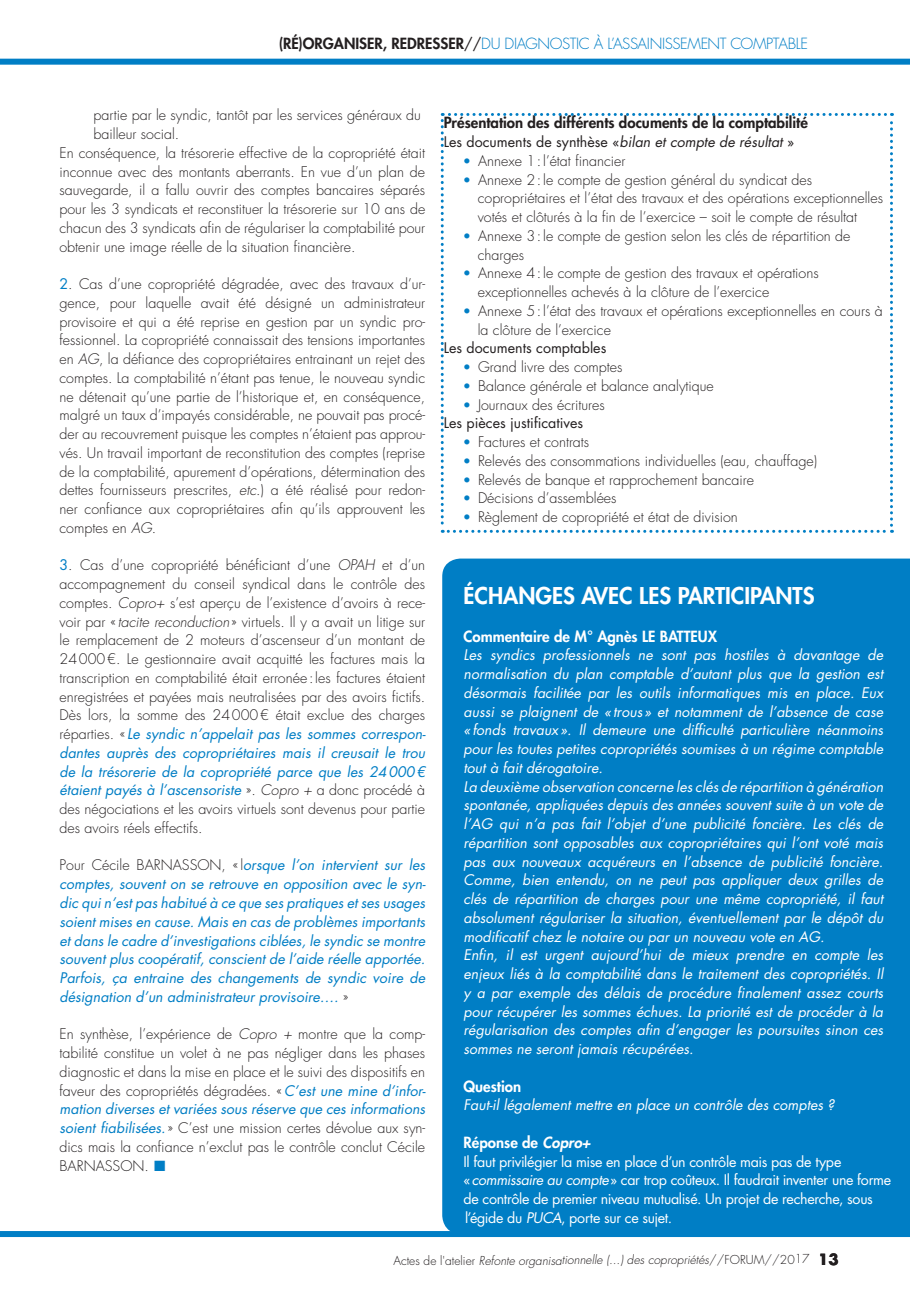
<style>
.page{position:relative;width:910px;height:1297px;background:#fff}
.page>*{position:absolute;margin:0;border:0;box-sizing:border-box;transform-origin:0 0}
.t1{font:800 22.5px "Futura Std";color:#fff}
.t2{font:300 15px "Futura Std";letter-spacing:-.025em;color:#007ec5}
.t3{font:800 15px "Futura Std";color:#fff}
.t4{font:800 15px "Futura Std";color:#231f20}
.t5{font:300 14.25px/18.8px "Futura Std";color:#231f20}
.t6{font:italic 14.25px/18.8px "Futura Std";color:#fff}
.t7{font:italic 14.25px/18.8px "Futura Std";color:#007ec5;text-align:justify}
.t8{font:14.25px/18.8px "Futura Std";letter-spacing:-.02em;color:#fff}
.t9{font:14.25px/18.8px "Futura Std";color:#231f20}
.t10{font:italic 300 12px "Futura Std";color:#231f20}
.s1{font-weight:800;color:#231f20}
.s2{font-weight:400;color:#231f20}
.s3{font-weight:400;color:#007ec5}
.s4{font-style:italic}
.s5{font-weight:400;font-style:italic;color:#007ec5}
.s6{font-weight:300;font-style:normal;color:#231f20}
.s7{font-size:13.5px;color:#007ec5}
.s8{font-weight:300;font-size:13.5px;color:#007ec5}
.s9{font-weight:300}
.s10{font-style:normal}
.s11{font-weight:700;font-style:normal;font-size:15px}
</style>
<div class="page">
<div style="left:0;top:59px;width:910px;height:6px;background:#007ec5"></div>
<div style="left:0;top:1231px;width:910px;height:6px;background:#007ec5"></div>
<svg style="left:441px;top:113px;width:452px;height:420px"></svg>
<svg style="left:442px;top:559px;width:468px;height:672px;fill:#007ec5"></svg>
<p class="t2" style="left:279px;top:34px;width:530px"><span class="s1">(RÉ)ORGANISER, REDRESSER</span><span class="s2">//</span>DU DIAGNOSTIC À L’ASSAINISSEMENT COMPTABLE</p>
<p class="t5" style="left:94px;top:106px;width:329px">partie par le syndic, tantôt par les services généraux du</p>
<p class="t5" style="left:94px;top:125px;width:87px">bailleur social.</p>
<p class="t5" style="left:60px;top:144px;width:367px">En conséquence, la trésorerie effective de la copropriété était</p>
<p class="t5" style="left:60px;top:162px;width:367px">inconnue avec des montants aberrants. En vue d’un plan de</p>
<p class="t5" style="left:60px;top:181px;width:367px">sauvegarde, il a fallu ouvrir des comptes bancaires séparés</p>
<p class="t5" style="left:60px;top:200px;width:367px">pour les 3 syndicats et reconstituer la trésorerie sur 10 ans de</p>
<p class="t5" style="left:60px;top:219px;width:367px">chacun des 3 syndicats afin de régulariser la comptabilité pour</p>
<p class="t5" style="left:60px;top:237px;width:297px">obtenir une image réelle de la situation financière.</p>
<p class="t5" style="left:60px;top:275px;width:367px;text-align:justify"><span class="s3">2</span>. Cas d’une copropriété dégradée, avec des travaux d’ur&shy;gence, pour laquelle avait été désigné un administrateur provisoire et qui a été reprise en gestion par un syndic pro&shy;fessionnel. La copropriété connaissait des tensions importantes en <span class="s4">AG</span>, la défiance des copropriétaires entrainant un rejet des comptes. La comptabilité n’étant pas tenue, le nouveau syndic ne détenait qu’une partie de l’historique et, en conséquence, malgré un taux d’impayés considérable, ne pouvait pas procé&shy;der au recouvrement puisque les comptes n’étaient pas approu&shy;vés. Un travail important de reconstitution des comptes (reprise de la comptabilité, apurement d’opérations, détermination des dettes fournisseurs prescrites, <span class="s4">etc</span>.) a été réalisé pour redon&shy;ner confiance aux copropriétaires afin qu’ils approuvent les comptes en <span class="s4">AG</span>.</p>
<p class="t5" style="left:60px;top:556px;width:368px;text-align:justify"><span class="s3">3</span>. Cas d’une copropriété bénéficiant d’une <span class="s4">OPAH</span> et d’un accompagnement du conseil syndical dans le contrôle des comptes. <span class="s4">Copro+</span> s’est aperçu de l’existence d’avoirs à rece&shy;voir par «<span class="s4">tacite reconduction</span> » virtuels. Il y a avait un litige sur le remplacement de 2 moteurs d’ascenseur d’un montant de 24000€. Le gestionnaire avait acquitté les factures mais la transcription en comptabilité était erronée:les factures étaient enregistrées et payées mais neutralisées par des avoirs fictifs.<br>Dès lors, la somme des 24000€ était exclue des charges réparties. «<span class="s5">Le syndic n’appelait pas les sommes correspon&shy;dantes auprès des copropriétaires mais il creusait le trou de la trésorerie de la copropriété parce que les 24000€ étaient payés à l’ascensoriste</span> ». <span class="s4">Copro +</span> a donc procédé à des négociations et les avoirs virtuels sont devenus pour partie des avoirs réels effectifs.</p>
<p class="t7" style="left:60px;top:856px;width:368px"><span class="s6">Pour Cécile BARNASSON, «l</span>orsque l’on intervient sur les comptes, souvent on se retrouve en opposition avec le syn&shy;dic qui n’est pas habitué à ce que ses pratiques et ses usages soient mises en cause. Mais en cas de problèmes importants et dans le cadre d’investigations ciblées, le syndic se montre souvent plus coopératif, conscient de l’aide réelle apportée.<br>Parfois, ça entraine des changements de syndic voire de désignation d’un administrateur provisoire…. <span class="s6">»</span></p>
<p class="t5" style="left:60px;top:1025px;width:368px;text-align:justify">En synthèse, l’expérience de <span class="s4">Copro +</span> montre que la comp&shy;tabilité constitue un volet à ne pas négliger dans les phases diagnostic et dans la mise en place et le suivi des dispositifs en faveur des copropriétés dégradées. «<span class="s5">C’est une mine d’infor&shy;mation diverses et variées sous réserve que ces informations soient fiabilisées.</span>» C’est une mission certes dévolue aux syn&shy;dics mais la confiance n’exclut pas le contrôle conclut Cécile BARNASSON.</p>
<p class="t4" style="left:444px;top:113px;width:366px">Présentation des différents documents de la comptabilité</p>
<p class="t9" style="left:444px;top:133px;width:352px">Les documents de synthèse «<span class="s4">bilan et compte de résultat</span> »</p>
<p class="t5" style="left:463px;top:152px;width:164px"><span class="s7">•</span> Annexe 1:l’état financier</p>
<p class="t5" style="left:478px;top:170px;width:407px;text-indent:-15px"><span class="s7">•</span> Annexe 2:le compte de gestion général du syndicat des copropriétaires et l’état des travaux et des opérations exceptionnelles votés et clôturés à la fin de l’exercice – soit le compte de résultat</p>
<p class="t5" style="left:478px;top:227px;width:374px;text-indent:-15px"><span class="s7">•</span> Annexe 3:le compte de gestion selon les clés de répartition de charges</p>
<p class="t5" style="left:478px;top:264px;width:342px;text-indent:-15px"><span class="s7">•</span> Annexe 4:le compte de gestion des travaux et opérations exceptionnelles achevés à la clôture de l’exercice</p>
<p class="t5" style="left:478px;top:302px;width:406px;text-indent:-15px"><span class="s7">•</span> Annexe 5:l’état des travaux et opérations exceptionnelles en cours à la clôture de l’exercice</p>
<p class="t9" style="left:444px;top:339px;width:164px">Les documents comptables</p>
<p class="t5" style="left:463px;top:358px;width:161px"><span class="s7">•</span> Grand livre des comptes</p>
<p class="t5" style="left:463px;top:377px;width:253px"><span class="s7">•</span> Balance générale et balance analytique</p>
<p class="t9" style="left:444px;top:395px;width:163px;text-indent:19px"><span class="s8">•</span> <span class="s9">Journaux des écritures<br></span>Les pièces justificatives</p>
<p class="t5" style="left:463px;top:433px;width:128px"><span class="s7">•</span> Factures et contrats</p>
<p class="t5" style="left:463px;top:452px;width:356px"><span class="s7">•</span> Relevés des consommations individuelles (eau, chauffage)</p>
<p class="t5" style="left:463px;top:470px;width:293px"><span class="s7">•</span> Relevés de banque et rapprochement bancaire</p>
<p class="t5" style="left:463px;top:489px;width:155px"><span class="s7">•</span> Décisions d’assemblées</p>
<p class="t5" style="left:463px;top:508px;width:276px"><span class="s7">•</span> Règlement de copropriété et état de division</p>
<h1 class="t1" style="left:463px;top:582px;width:352px">ÉCHANGES AVEC LES PARTICIPANTS</h1>
<p class="t3" style="left:463px;top:627px;width:255px">Commentaire de M° Agnès LE BATTEUX</p>
<p class="t6" style="left:463px;top:646px;width:421px">Les syndics professionnels ne sont pas hostiles à davantage de normalisation du plan comptable d’autant plus que la gestion est désormais facilitée par les outils informatiques mis en place. Eux aussi se plaignent de « trous » et notamment de l’absence de case «fonds travaux». Il demeure une difficulté particulière néanmoins pour les toutes petites copropriétés soumises à un régime comptable tout à fait dérogatoire.<br>La deuxième observation concerne les clés de répartition à génération spontanée, appliquées depuis des années souvent suite à un vote de l’AG qui n’a pas fait l’objet d’une publicité foncière. Les clés de répartition sont opposables aux copropriétaires qui l’ont voté mais pas aux nouveaux acquéreurs en l’absence de publicité foncière.<br>Comme, bien entendu, on ne peut pas appliquer deux grilles de clés de répartition de charges pour une même copropriété, il faut absolument régulariser la situation, éventuellement par le dépôt du modificatif chez le notaire ou par un nouveau vote en AG.<br>Enfin, il est urgent aujourd’hui de mieux prendre en compte les enjeux liés à la comptabilité dans le traitement des copropriétés. Il y a par exemple des délais de procédure finalement assez courts pour récupérer les sommes échues. La priorité est de procéder à la régularisation des comptes afin d’engager les poursuites sinon ces sommes ne seront jamais récupérées.</p>
<p class="t3" style="left:463px;top:1077px;width:59px">Question</p>
<p class="t6" style="left:463px;top:1096px;width:373px">Faut-il légalement mettre en place un contrôle des comptes ?</p>
<p class="t3" style="left:463px;top:1133px;width:129px">Réponse de <span class="s4">Copro+</span></p>
<p class="t8" style="left:463px;top:1152px;width:429px">Il faut privilégier la mise en place d’un contrôle mais pas de type «<span class="s4">commissaire au compte</span>» car trop coûteux. Il faudrait inventer une forme de contrôle de premier niveau mutualisé. Un projet de recherche, sous l’égide du <span class="s4">PUCA</span>, porte sur ce sujet.</p>
<p class="t10" style="left:393px;top:1253px;width:447px"><span class="s10">Actes de l'atelier</span> Refonte organisationnelle (...) des copropriétés<span class="s10">//FORUM//2017</span> <span class="s11">13</span></p>
</div>
